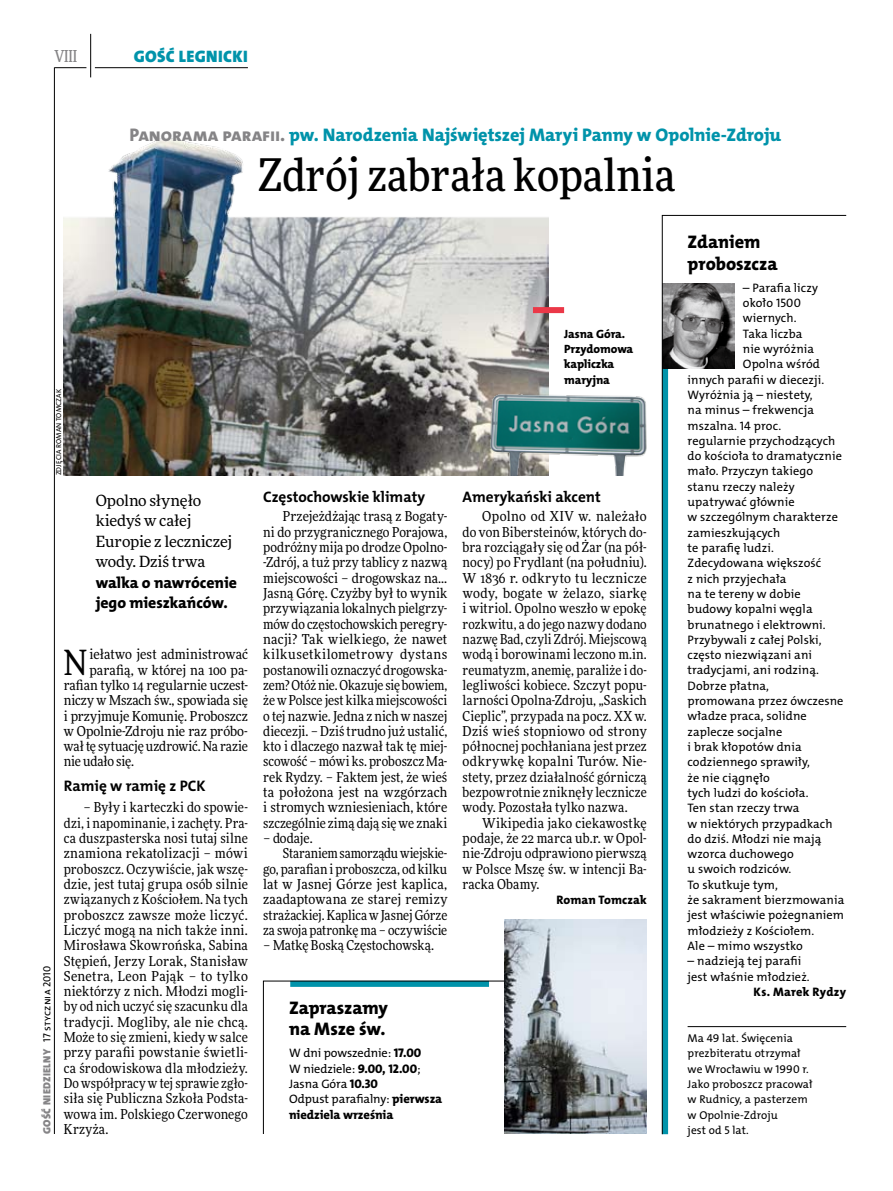
<style>
.page{position:relative;width:893px;height:1191px;background:#fff}
.page>*{position:absolute;margin:0;border:0;box-sizing:border-box;transform-origin:0 0}
.t1{font:500 45px "Freeday Narrow";color:#000}
.t2{font:34.8px "Freeday Narrow News";color:#000}
.t3{font:18.3px "The Mix HP8 Ex Bld";letter-spacing:-.005em;color:#0093aa}
.t4{font:18.3px/21.6px "The Mix HP8 Ex Bld";letter-spacing:.005em;color:#000}
.t5{font:16.65px "The Mix HP9 Blk";letter-spacing:.02em;color:#0093aa}
.t6{font:500 16.5px "Freeday Narrow";color:#858486;scale:.9 1}
.t7{font:15.75px/20.4px "The Mix HP8 Ex Bld";color:#000}
.t8{font:15.45px/20.4px "Freeday News";color:#000}
.t9{font:15.3px "The Mix HP7 Bld";color:#000}
.t10{font:13.65px/15.3px "Freeday Narrow News";letter-spacing:.005em;color:#000;text-align:justify}
.t11{font:13.65px "Freeday Narrow News";letter-spacing:-.015em;color:#000}
.t12{font:12.6px "The Mix HP8 Ex Bld";letter-spacing:.01em;color:#000}
.t13{font:12.3px/15.3px "The Mix HP5 Plain";letter-spacing:.01em;color:#000}
.t14{font:12.3px "The Mix HP8 Ex Bld";letter-spacing:.025em;color:#000}
.t15{font:12px/15.3px "The Mix HP8 Ex Bld";letter-spacing:-.005em;color:#000}
.t16{font:11.4px/15.3px "The Mix HP5 Plain";letter-spacing:.01em;color:#000}
.t17{font:10.5px "The Mix HP9 Blk";letter-spacing:.025em;color:#858486}
.t18{font:7.2px "The Mix HP5 Plain";letter-spacing:.01em;color:#000}
.s1{color:#858486}
.s2{font-family:"The Mix HP5 Plain";color:#000}
.s3{font-family:"The Mix HP8 Ex Bld";font-size:12.6px}
</style>
<div class="page">
<hr style="left:54px;top:67px;width:1px;height:1067px;background:#000">
<hr style="left:90px;top:34px;width:1px;height:43px;background:#000">
<hr style="left:54px;top:67px;width:32px;height:1px;background:#000">
<hr style="left:95px;top:67px;width:153px;height:1px;background:#000">
<img style="left:64px;top:138px;width:485px;height:337px">
<svg style="left:662px;top:215px;width:185px;height:919px"></svg>
<svg style="left:263px;top:980px;width:241px;height:154px"></svg>
<img style="left:504px;top:919px;width:143px;height:214px">
<img style="left:489px;top:353px;width:158px;height:122px">
<div style="left:533px;top:307px;width:31px;height:6px;background:#eb3848"></div>
<p class="t6" style="left:54px;top:46px;width:27px">VIII</p>
<p class="t5" style="left:134px;top:46px;width:115px">GOŚĆ LEGN ICKI</p>
<h3 class="t3" style="left:130px;top:123px;width:653px"><span class="s1">Panorama parafii.</span> pw. Narodzenia Najświętszej Maryi Panny w Opolnie-Zdroju</h3>
<h1 class="t1" style="left:258px;top:147px;width:419px">Zdrój zabrała kopalnia</h1>
<p class="t18" style="left:54px;top:475px;width:87px;rotate:-90deg">zdjęcia roman tomczak</p>
<p class="t8" style="left:96px;top:490px;width:138px">Opolno słynęło kiedyś w całej<br>Europie z leczniczej wody. Dziś trwa</p>
<p class="t7" style="left:96px;top:572px;width:143px">walka o nawrócenie jego mieszkańców.</p>
<p class="t17" style="left:40px;top:1134px;width:170px;rotate:-90deg">GOŚĆ NIEDZIELNY <span class="s2">17 stycznia 2010</span></p>
<h2 class="t2" style="left:64px;top:641px;width:25px">N</h2>
<p class="t10" style="left:89px;top:646px;width:160px">iełatwo jest administrować</p>
<p class="t10" style="left:89px;top:662px;width:160px">parafią, w której na 100 pa-</p>
<p class="t10" style="left:64px;top:677px;width:186px">rafian tylko 14 regularnie uczest-</p>
<p class="t10" style="left:64px;top:692px;width:186px">niczy w Mszach św., spowiada się</p>
<p class="t10" style="left:64px;top:708px;width:186px">i przyjmuje Komunię. Proboszcz</p>
<p class="t10" style="left:64px;top:723px;width:186px">w Opolnie-Zdroju nie raz próbo-</p>
<p class="t10" style="left:64px;top:738px;width:186px">wał tę sytuację uzdrowić. Na razie</p>
<p class="t11" style="left:64px;top:753px;width:72px">nie udało się.</p>
<p class="t9" style="left:64px;top:775px;width:143px">Ramię w ramię z PCK</p>
<p class="t10" style="left:64px;top:799px;width:186px;text-indent:20px">– Były i karteczki do spowie&shy;dzi, i napominanie, i zachęty. Pra&shy;ca duszpasterska nosi tutaj silne znamiona rekatolizacji – mówi proboszcz. Oczywiście, jak wszę&shy;dzie, jest tutaj grupa osób silnie związanych z Kościołem. Na tych proboszcz zawsze może liczyć.<br>Liczyć mogą na nich także inni.<br>Mirosława Skowrońska, Sabina Stępień, Jerzy Lorak, Stanisław Senetra, Leon Pająk – to tylko niektórzy z nich. Młodzi mogli&shy;by od nich uczyć się szacunku dla tradycji. Mogliby, ale nie chcą.<br>Może to się zmieni, kiedy w salce przy parafii powstanie świetli&shy;ca środowiskowa dla młodzieży.<br>Do współpracy w tej sprawie zgło&shy;siła się Publiczna Szkoła Podsta&shy;wowa im. Polskiego Czerwonego Krzyża.</p>
<p class="t9" style="left:263px;top:487px;width:163px">Częstochowskie klimaty</p>
<p class="t10" style="left:263px;top:509px;width:186px;text-indent:20px">Przejeżdżając trasą z Bogaty&shy;ni do przygranicznego Porajowa, podróżny mija po drodze Opolno--Zdrój, a tuż przy tablicy z nazwą miejscowości – drogowskaz na… Jasną Górę. Czyżby był to wynik przywiązania lokalnych pielgrzy&shy;mów do częstochowskich peregry&shy;nacji? Tak wielkiego, że nawet kilkusetkilometrowy dystans postanowili oznaczyć drogowska&shy;zem? Otóż nie. Okazuje się bowiem, że w Polsce jest kilka miejscowości o tej nazwie. Jedna z nich w naszej diecezji. – Dziś trudno już ustalić, kto i dlaczego nazwał tak tę miej&shy;scowość – mówi ks. proboszcz Ma&shy;rek Rydzy. – Faktem jest, że wieś ta położona jest na wzgórzach i stromych wzniesieniach, które szczególnie zimą dają się we znaki</p>
<p class="t10" style="left:263px;top:830px;width:51px">– dodaje.</p>
<p class="t11" style="left:283px;top:845px;width:166px">Staraniem samorządu wiejskie-</p>
<p class="t10" style="left:263px;top:861px;width:186px">go, parafian i proboszcza, od kilku</p>
<p class="t10" style="left:263px;top:876px;width:186px">lat w Jasnej Górze jest kaplica,</p>
<p class="t10" style="left:263px;top:891px;width:186px">zaadaptowana ze starej remizy</p>
<p class="t10" style="left:263px;top:907px;width:186px">strażackiej. Kaplica w Jasnej Górze</p>
<p class="t10" style="left:263px;top:922px;width:186px">za swoja patronkę ma – oczywiście</p>
<p class="t10" style="left:263px;top:937px;width:172px">– Matkę Boską Częstochowską.</p>
<h3 class="t4" style="left:289px;top:997px;width:100px">Zapraszamy na Msze św.</h3>
<p class="t13" style="left:289px;top:1045px;width:155px">W dni powszednie: <span class="s3">17.00<br></span>W niedziele: <span class="s3">9.00, 12.00</span>;<br>Jasna Góra <span class="s3">10.30<br></span>Odpust parafialny: <span class="s3">pierwsza</span></p>
<p class="t12" style="left:289px;top:1106px;width:106px">niedziela września</p>
<p class="t15" style="left:564px;top:326px;width:71px">Jasna Góra.<br>Przydomowa kapliczka maryjna</p>
<p class="t9" style="left:463px;top:487px;width:140px">Amerykański akcent</p>
<p class="t10" style="left:463px;top:509px;width:186px;text-indent:20px">Opolno od XIV w. należało do von Bibersteinów, których do&shy;bra rozciągały się od Żar (na pół&shy;nocy) po Frydlant (na południu).<br>W 1836 r. odkryto tu lecznicze wody, bogate w żelazo, siarkę i witriol. Opolno weszło w epokę rozkwitu, a do jego nazwy dodano nazwę Bad, czyli Zdrój. Miejscową wodą i borowinami leczono m.in. reumatyzm, anemię, paraliże i do&shy;legliwości kobiece. Szczyt popu&shy;larności Opolna-Zdroju, „Saskich Cieplic”, przypada na pocz. XX w.<br>Dziś wieś stopniowo od strony północnej pochłaniana jest przez odkrywkę kopalni Turów. Nie&shy;stety, przez działalność górniczą bezpowrotnie zniknęły lecznicze wody. Pozostała tylko nazwa.</p>
<p class="t10" style="left:463px;top:815px;width:186px;text-indent:20px">Wikipedia jako ciekawostkę podaje, że 22 marca ub.r. w Opol&shy;nie-Zdroju odprawiono pierwszą w Polsce Mszę św. w intencji Ba&shy;racka Obamy.</p>
<p class="t14" style="left:557px;top:892px;width:92px">Roman Tomczak</p>
<h3 class="t4" style="left:688px;top:231px;width:92px">Zdaniem proboszcza</h3>
<p class="t13" style="left:743px;top:280px;width:76px">– Parafia liczy</p>
<p class="t13" style="left:743px;top:295px;width:59px">około 1500</p>
<p class="t13" style="left:743px;top:311px;width:55px">wiernych.</p>
<p class="t13" style="left:743px;top:326px;width:61px">Taka liczba</p>
<p class="t13" style="left:743px;top:341px;width:73px">nie wyróżnia</p>
<p class="t13" style="left:743px;top:356px;width:79px">Opolna wśród</p>
<p class="t13" style="left:688px;top:372px;width:138px">innych parafii w diecezji.</p>
<p class="t13" style="left:688px;top:387px;width:126px">Wyróżnia ją – niestety,</p>
<p class="t13" style="left:688px;top:402px;width:128px">na minus – frekwencja</p>
<p class="t13" style="left:688px;top:418px;width:95px">mszalna. 14 proc.</p>
<p class="t13" style="left:688px;top:433px;width:149px">regularnie przychodzących</p>
<p class="t13" style="left:688px;top:448px;width:156px">do kościoła to dramatycznie</p>
<p class="t13" style="left:688px;top:464px;width:127px">mało. Przyczyn takiego</p>
<p class="t13" style="left:688px;top:479px;width:108px">stanu rzeczy należy</p>
<p class="t13" style="left:688px;top:494px;width:108px">upatrywać głównie</p>
<p class="t13" style="left:688px;top:509px;width:152px">w szczególnym charakterze</p>
<p class="t13" style="left:688px;top:525px;width:94px">zamieszkujących</p>
<p class="t13" style="left:688px;top:540px;width:88px">te parafię ludzi.</p>
<p class="t13" style="left:688px;top:555px;width:135px">Zdecydowana większość</p>
<p class="t13" style="left:688px;top:571px;width:100px">z nich przyjechała</p>
<p class="t13" style="left:688px;top:586px;width:115px">na te tereny w dobie</p>
<p class="t13" style="left:688px;top:601px;width:127px">budowy kopalni węgla</p>
<p class="t13" style="left:688px;top:617px;width:140px">brunatnego i elektrowni.</p>
<p class="t13" style="left:688px;top:632px;width:136px">Przybywali z całej Polski,</p>
<p class="t13" style="left:688px;top:647px;width:126px">często niezwiązani ani</p>
<p class="t13" style="left:688px;top:663px;width:133px">tradycjami, ani rodziną.</p>
<p class="t13" style="left:688px;top:678px;width:83px">Dobrze płatna,</p>
<p class="t13" style="left:688px;top:693px;width:157px">promowana przez ówczesne</p>
<p class="t13" style="left:688px;top:708px;width:121px">władze praca, solidne</p>
<p class="t13" style="left:688px;top:724px;width:96px">zaplecze socjalne</p>
<p class="t13" style="left:688px;top:739px;width:116px">i brak kłopotów dnia</p>
<p class="t13" style="left:688px;top:754px;width:124px">codziennego sprawiły,</p>
<p class="t13" style="left:688px;top:770px;width:84px">że nie ciągnęło</p>
<p class="t13" style="left:688px;top:785px;width:122px">tych ludzi do kościoła.</p>
<p class="t13" style="left:688px;top:800px;width:113px">Ten stan rzeczy trwa</p>
<p class="t13" style="left:688px;top:816px;width:146px">w niektórych przypadkach</p>
<p class="t13" style="left:688px;top:831px;width:135px">do dziś. Młodzi nie mają</p>
<p class="t13" style="left:688px;top:846px;width:108px">wzorca duchowego</p>
<p class="t13" style="left:688px;top:861px;width:105px">u swoich rodziców.</p>
<p class="t13" style="left:688px;top:877px;width:92px">To skutkuje tym,</p>
<p class="t13" style="left:688px;top:892px;width:158px">że sakrament bierzmowania</p>
<p class="t13" style="left:688px;top:907px;width:158px">jest właściwie pożegnaniem</p>
<p class="t13" style="left:688px;top:923px;width:128px">młodzieży z Kościołem.</p>
<p class="t13" style="left:688px;top:938px;width:117px">Ale – mimo wszystko</p>
<p class="t13" style="left:688px;top:953px;width:124px">– nadzieją tej parafii jest właśnie młodzież.</p>
<p class="t14" style="left:754px;top:983px;width:94px">Ks. Marek Rydzy</p>
<p class="t16" style="left:688px;top:1030px;width:127px">Ma 49 lat. Święcenia prezbiteratu otrzymał we Wrocławiu w 1990 r.<br>Jako proboszcz pracował w Rudnicy, a pasterzem w Opolnie-Zdroju<br>jest od 5 lat.</p>
</div>
